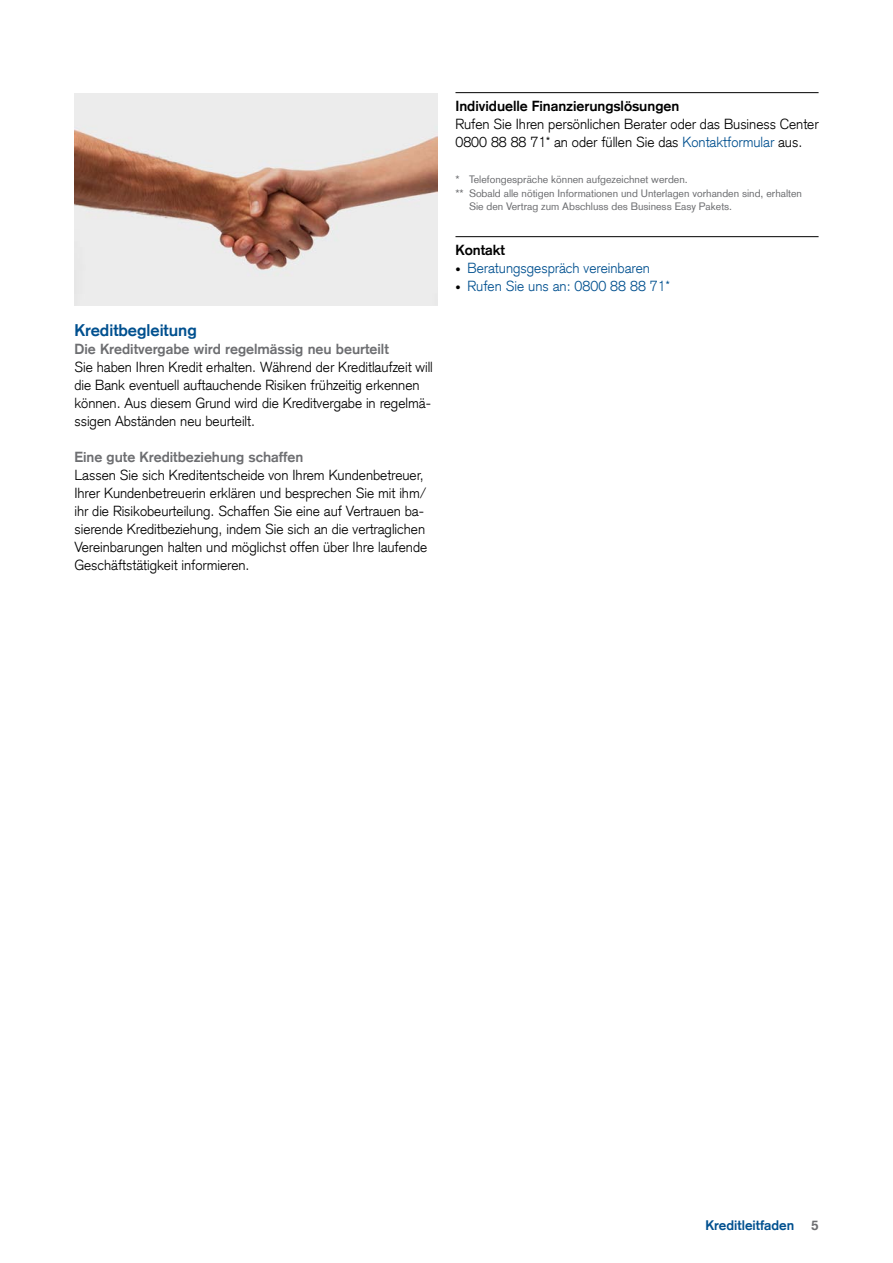
<style>
.page{position:relative;width:893px;height:1263px;background:#fff}
.page>*{position:absolute;margin:0;border:0;box-sizing:border-box;transform-origin:0 0}
.t1{font:700 16.5px "Credit Suisse Type";color:#00508f}
.t2{font:300 14.25px/18px "Credit Suisse Type";color:#000}
.t3{font:700 14.25px "Credit Suisse Type";color:#6d6e71}
.t4{font:300 14.25px "Credit Suisse Type";color:#00508f}
.t5{font:700 14.25px "Credit Suisse Type";color:#000}
.t6{font:700 13.5px "Credit Suisse Type";color:#00508f}
.t7{font:10.5px "Credit Suisse Type";color:#6d6e71}
.s1{color:#00508f}
.s2{font-size:10.5px;color:#000}
.s3{color:#6d6e71}
</style>
<div class="page">
<hr style="left:455px;top:92px;width:364px;height:1px;background:#000">
<hr style="left:455px;top:236px;width:364px;height:1px;background:#000">
<img style="left:74px;top:93px;width:363px;height:213px">
<p class="t1" style="left:74px;top:320px;width:124px">Kreditbegleitung</p>
<p class="t3" style="left:74px;top:341px;width:316px">Die Kreditvergabe wird regelmässig neu beurteilt</p>
<p class="t2" style="left:74px;top:358px;width:360px">Sie haben Ihren Kredit erhalten. Während der Kreditlaufzeit will die Bank eventuell auftauchende Risiken frühzeitig erkennen können. Aus diesem Grund wird die Kreditvergabe in regelmä&shy;ssigen Abständen neu beurteilt.</p>
<p class="t3" style="left:74px;top:449px;width:230px">Eine gute Kreditbeziehung schaffen</p>
<p class="t2" style="left:74px;top:466px;width:354px">Lassen Sie sich Kreditentscheide von Ihrem Kundenbetreuer, Ihrer Kundenbetreuerin erklären und besprechen Sie mit ihm/ ihr die Risikobeurteilung. Schaffen Sie eine auf Vertrauen ba&shy;sierende Kreditbeziehung, indem Sie sich an die vertraglichen Vereinbarungen halten und möglichst offen über Ihre laufende Geschäftstätigkeit informieren.</p>
<p class="t5" style="left:455px;top:98px;width:225px">Individuelle Finanzierungslösungen</p>
<p class="t2" style="left:455px;top:115px;width:365px">Rufen Sie Ihren persönlichen Berater oder das Business Center<br>0800 88 88 71* an oder füllen Sie das <span class="s1">Kontaktformular</span> aus.</p>
<p class="t7" style="left:455px;top:173px;width:234px">* Telefongespräche können aufgezeichnet werden.</p>
<p class="t7" style="left:455px;top:187px;width:348px">** Sobald alle nötigen Informationen und Unterlagen vorhanden sind, erhalten</p>
<p class="t7" style="left:469px;top:200px;width:265px">Sie den Vertrag zum Abschluss des Business Easy Pakets.</p>
<p class="t5" style="left:455px;top:242px;width:51px">Kontakt</p>
<p class="t4" style="left:455px;top:260px;width:196px"><span class="s2">•</span> Beratungsgespräch vereinbaren</p>
<p class="t4" style="left:455px;top:278px;width:216px"><span class="s2">•</span> Rufen Sie uns an: 0800 88 88 71*</p>
<p class="t6" style="left:705px;top:1217px;width:115px">Kreditleitfaden <span class="s3">5</span></p>
</div>
